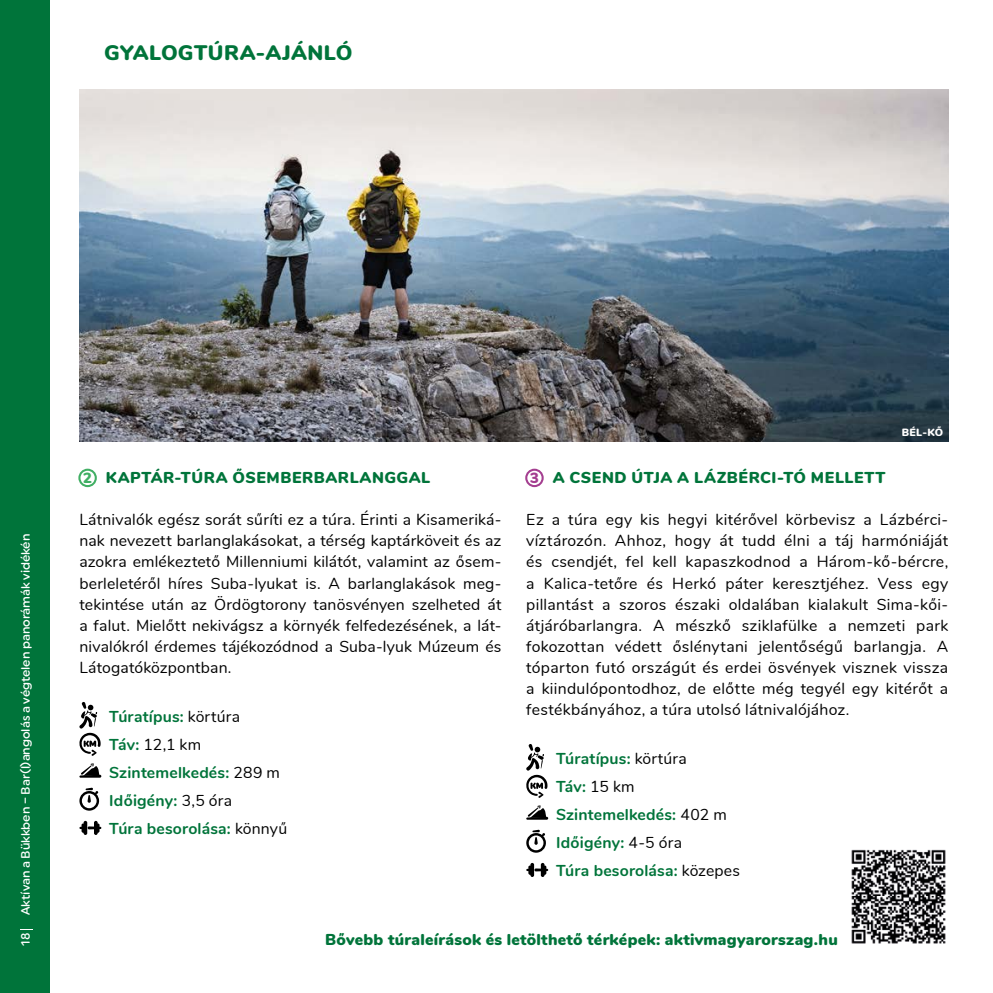
<style>
.page{position:relative;width:993px;height:993px;background:#fff}
.page>*{position:absolute;margin:0;border:0;box-sizing:border-box;transform-origin:0 0}
.t1{font:900 21px "Nunito";letter-spacing:.015em;color:#00743a}
.t2{font:15.75px/21px "Nunito";letter-spacing:.015em;color:#000;text-align:justify}
.t3{font:700 15.75px/28px "Nunito";letter-spacing:.01em;color:#00743a}
.t4{font:900 15.75px "Nunito";letter-spacing:.025em;color:#00743a}
.t5{font:500 12.25px "Uniform Rnd";letter-spacing:-.005em;color:#fff}
.t6{font:900 10.5px "Nunito";color:#fff}
.s1{font-size:14.7px;color:#41af64}
.s2{font-weight:400;color:#000}
.s3{font-size:14.7px;color:#a43e90}
</style>
<div class="page">
<div style="left:0;top:0;width:50px;height:992px;background:#00743a"></div>
<svg style="left:78px;top:468px;width:19px;height:19px"></svg>
<svg style="left:79px;top:702px;width:22px;height:53px"></svg>
<svg style="left:79px;top:763px;width:22px;height:14px"></svg>
<svg style="left:79px;top:787px;width:20px;height:23px"></svg>
<svg style="left:79px;top:820px;width:22px;height:14px"></svg>
<svg style="left:525px;top:468px;width:18px;height:19px"></svg>
<svg style="left:526px;top:744px;width:21px;height:53px"></svg>
<svg style="left:526px;top:805px;width:22px;height:14px"></svg>
<svg style="left:526px;top:829px;width:19px;height:23px"></svg>
<svg style="left:526px;top:862px;width:22px;height:14px"></svg>
<img style="left:851px;top:849px;width:95px;height:95px">
<img style="left:79px;top:89px;width:868px;height:352px">
<h1 class="t1" style="left:104px;top:37px;width:250px">GYALOGTÚRA-AJÁNLÓ</h1>
<p class="t5" style="left:18px;top:914px;width:383px;rotate:-90deg">Aktívan a Bükkben – Bar(l)angolás a végtelen panorámák vidékén</p>
<p class="t5" style="left:18px;top:945px;width:15px;rotate:-90deg">18</p>
<p class="t4" style="left:83px;top:466px;width:348px"><span class="s1">2</span> KAPTÁR-TÚRA ŐSEMBERBARLANGGAL</p>
<p class="t2" style="left:79px;top:508px;width:423px">Látnivalók egész sorát sűríti ez a túra. Érinti a Kisameriká&shy;nak nevezett barlanglakásokat, a térség kaptárköveit és az azokra emlékeztető Millenniumi kilátót, valamint az ősem&shy;berleletéről híres Suba-lyukat is. A barlanglakások meg&shy;tekintése után az Ördögtorony tanösvényen szelheted át a falut. Mielőtt nekivágsz a környék felfedezésének, a lát&shy;nivalókról érdemes tájékozódnod a Suba-lyuk Múzeum és Látogatóközpontban.</p>
<p class="t3" style="left:109px;top:701px;width:179px">Túratípus: <span class="s2">körtúra<br></span>Táv: <span class="s2">12,1 km<br></span>Szintemelkedés: <span class="s2">289 m<br></span>Időigény: <span class="s2">3,5 óra<br></span>Túra besorolása: <span class="s2">könnyű</span></p>
<p class="t6" style="left:901px;top:424px;width:43px">BÉL-KŐ</p>
<p class="t4" style="left:530px;top:466px;width:357px"><span class="s3">3</span> A CSEND ÚTJA A LÁZBÉRCI-TÓ MELLETT</p>
<p class="t2" style="left:526px;top:508px;width:423px">Ez a túra egy kis hegyi kitérővel körbevisz a Lázbérci&shy;víztározón. Ahhoz, hogy át tudd élni a táj harmóniáját és csendjét, fel kell kapaszkodnod a Három-kő-bércre, a Kalica-tetőre és Herkó páter keresztjéhez. Vess egy pillantást a szoros északi oldalában kialakult Sima-kői&shy;átjáróbarlangra. A mészkő sziklafülke a nemzeti park fokozottan védett őslénytani jelentőségű barlangja. A tóparton futó országút és erdei ösvények visznek vissza a kiindulópontodhoz, de előtte még tegyél egy kitérőt a festékbányához, a túra utolsó látnivalójához.</p>
<p class="t3" style="left:556px;top:743px;width:185px">Túratípus: <span class="s2">körtúra<br></span>Táv: <span class="s2">15 km<br></span>Szintemelkedés: <span class="s2">402 m<br></span>Időigény: <span class="s2">4-5 óra<br></span>Túra besorolása: <span class="s2">közepes</span></p>
<p class="t4" style="left:325px;top:927px;width:514px">Bővebb túraleírások és letölthető térképek: aktivmagyarorszag.hu</p>
</div>
